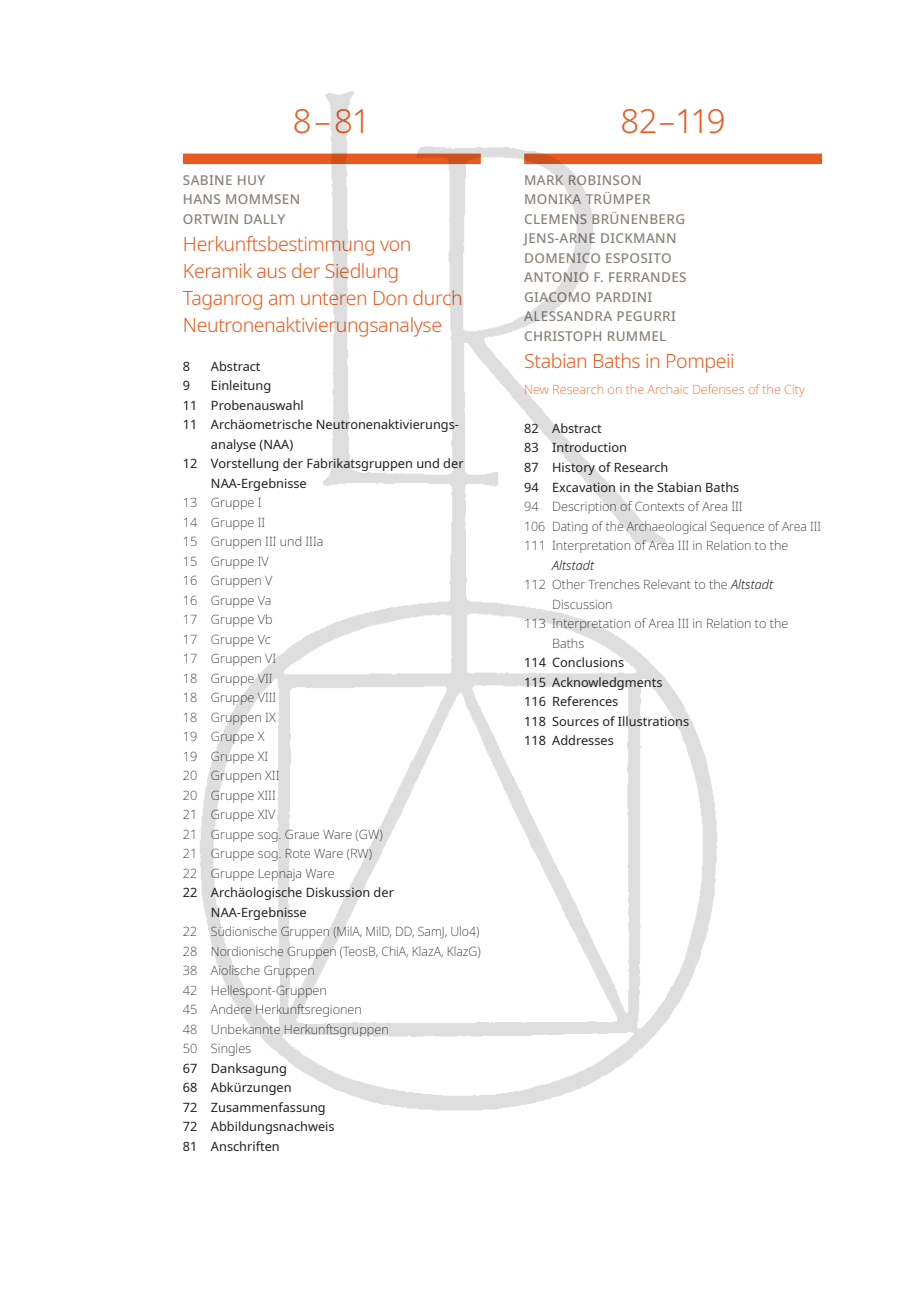
<style>
.page{position:relative;width:919px;height:1289px;background:#fff}
.page>*{position:absolute;margin:0;border:0;box-sizing:border-box;transform-origin:0 0}
.t1{font:300 33px "Noto Sans";letter-spacing:-.055em;color:#e95a1f}
.t2{font:300 19.5px/27px "Noto Sans";letter-spacing:-.02em;color:#e95a1f}
.t3{font:500 13.5px/19.5px "Noto Sans";letter-spacing:.025em;color:#8a8279}
.t4{font:200 12.75px/19.5px "Noto Sans";color:#231f20}
.t5{font:12.75px/19.5px "Noto Sans";color:#231f20}
.t6{font:200 12.75px "Noto Sans";color:#e95a1f}
.t7{font:italic 300 12.75px "Noto Sans";color:#231f20}
.s1{font-weight:300;font-style:italic}
</style>
<div class="page">
<div style="left:524px;top:153px;width:297px;height:11px;background:#e95a1f"></div>
<img style="left:182px;top:91px;width:552px;height:1020px">
<h1 class="t1" style="left:293px;top:98px;width:79px">8–81</h1>
<p class="t3" style="left:183px;top:170px;width:119px">SABINE HUY<br>HANS MOMMSEN<br>ORTWIN DALLY</p>
<h2 class="t2" style="left:183px;top:230px;width:281px">Herkunftsbestimmung von<br>Keramik aus der Siedlung<br>Taganrog am unteren Don durch<br>Neutronenaktivierungsanalyse</h2>
<p class="t5" style="left:183px;top:356px;width:9px">8</p>
<p class="t5" style="left:211px;top:356px;width:51px">Abstract</p>
<p class="t5" style="left:183px;top:376px;width:9px">9</p>
<p class="t5" style="left:211px;top:376px;width:62px">Einleitung</p>
<p class="t5" style="left:183px;top:395px;width:122px">11 Probenauswahl</p>
<p class="t5" style="left:183px;top:415px;width:277px">11 Archäometrische Neutronenaktivierungs-</p>
<p class="t5" style="left:211px;top:434px;width:84px">analyse (NAA)</p>
<p class="t5" style="left:183px;top:454px;width:282px">12 Vorstellung der Fabrikatsgruppen und der</p>
<p class="t5" style="left:211px;top:473px;width:97px">NAA-Ergebnisse</p>
<p class="t4" style="left:183px;top:493px;width:201px">13 Gruppe I<br>14 Gruppe II<br>15 Gruppen III und IIIa<br>15 Gruppe IV<br>16 Gruppen V<br>16 Gruppe Va<br>17 Gruppe Vb<br>17 Gruppe Vc<br>17 Gruppen VI<br>18 Gruppe VII<br>18 Gruppe VIII<br>18 Gruppen IX<br>19 Gruppe X<br>19 Gruppe XI<br>20 Gruppen XII<br>20 Gruppe XIII<br>21 Gruppe XIV<br>21 Gruppe sog. Graue Ware (GW)<br>21 Gruppe sog. Rote Ware (RW)<br>22 Gruppe Lepnaja Ware</p>
<p class="t5" style="left:211px;top:883px;width:184px;text-indent:-28px">22 Archäologische Diskussion der<br>NAA-Ergebnisse</p>
<p class="t4" style="left:183px;top:922px;width:299px">22 Südionische Gruppen (MilA, MilD, DD, SamJ, Ulo4)<br>28 Nordionische Gruppen (TeosB, ChiA, KlazA, KlazG)<br>38 Aiolische Gruppen<br>42 Hellespont-Gruppen<br>45 Andere Herkunftsregionen<br>48 Unbekannte Herkunftsgruppen<br>50 Singles</p>
<p class="t5" style="left:183px;top:1058px;width:153px">67 Danksagung<br>68 Abkürzungen<br>72 Zusammenfassung<br>72 Abbildungsnachweis<br>81 Anschriften</p>
<h1 class="t1" style="left:620px;top:98px;width:106px">82–119</h1>
<p class="t3" style="left:524px;top:170px;width:164px">MARK ROBINSON<br>MONIKA TRÜMPER<br>CLEMENS BRÜNENBERG<br>JENS-ARNE DICKMANN<br>DOMENICO ESPOSITO<br>ANTONIO F. FERRANDES<br>GIACOMO PARDINI<br>ALESSANDRA PEGURRI<br>CHRISTOPH RUMMEL</p>
<h2 class="t2" style="left:524px;top:347px;width:212px">Stabian Baths in Pompeii</h2>
<p class="t6" style="left:524px;top:380px;width:282px">New Research on the Archaic Defenses of the City</p>
<p class="t5" style="left:524px;top:419px;width:217px">82 Abstract<br>83 Introduction<br>87 History of Research<br>94 Excavation in the Stabian Baths</p>
<p class="t4" style="left:524px;top:497px;width:298px">94 Description of Contexts of Area III<br>106 Dating of the Archaeological Sequence of Area III<br>111 Interpretation of Area III in Relation to the</p>
<p class="t7" style="left:552px;top:556px;width:44px">Altstadt</p>
<p class="t4" style="left:524px;top:575px;width:251px">112 Other Trenches Relevant to the <span class="s1">Altstadt</span></p>
<p class="t4" style="left:552px;top:594px;width:62px">Discussion</p>
<p class="t4" style="left:524px;top:614px;width:266px">113 Interpretation of Area III in Relation to the</p>
<p class="t4" style="left:552px;top:633px;width:34px">Baths</p>
<p class="t5" style="left:524px;top:653px;width:167px">114 Conclusions<br>115 Acknowledgments<br>116 References<br>118 Sources of Illustrations<br>118 Addresses</p>
</div>
